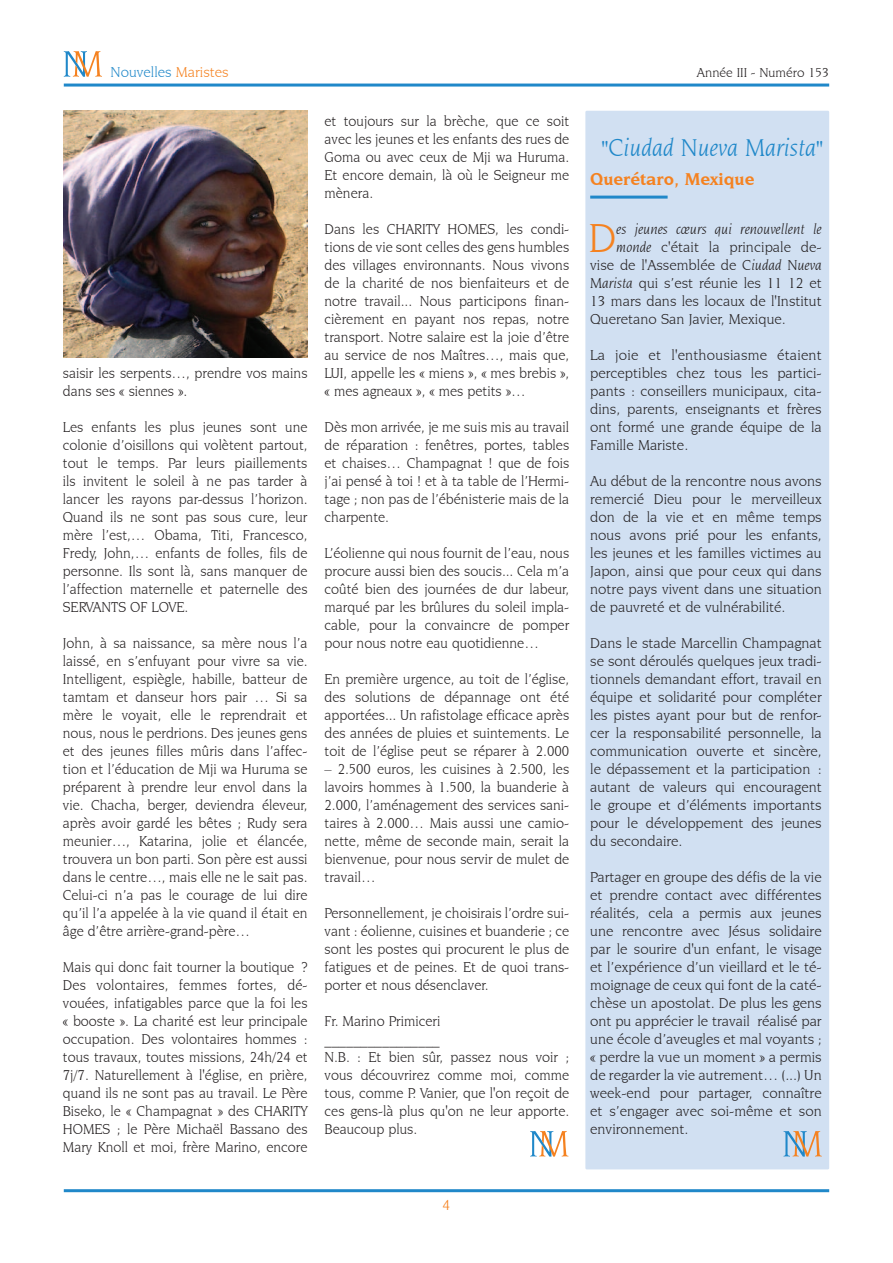
<style>
.page{position:relative;width:893px;height:1263px;background:#fff}
.page>*{position:absolute;margin:0;border:0;box-sizing:border-box;transform-origin:0 0}
.t1{font:italic 42.6px "Novarese IT Cby BT";color:#f58220}
.t2{font:italic 25.5px "Novarese IT Cby BT";color:#2088c9}
.t3{font:700 18px "Novarese IT Cby BT";color:#f58220}
.t4{font:15px/18px "Novarese IT Cby BT";color:#231f20;text-align:justify;scale:.96 1}
.t5{font:15px/18px "Novarese IT Cby BT";color:#231f20;text-align:justify}
.t6{font:italic 15px "Novarese IT Cby BT";color:#231f20}
.t7{font:15px "Novarese IT Cby BT";color:#2088c9}
.t8{font:15px "Novarese IT Cby BT";color:#f58220}
.t9{font:13.5px "Novarese IT Cby BT";color:#231f20}
.s1{color:#f58220}
.s2{font-weight:700;font-style:normal;font-size:21px}
.s3{font-style:italic}
</style>
<div class="page">
<hr style="left:64px;top:1189px;width:765px;height:3px;background:#2088c9">
<hr style="left:64px;top:84px;width:765px;height:3px;background:#2088c9">
<svg style="left:64px;top:51px;width:38px;height:26px"></svg>
<svg style="left:530px;top:1131px;width:38px;height:25px"></svg>
<div style="left:585px;top:111px;width:244px;height:1058px;background:#d1e0f2"></div>
<hr style="left:590px;top:196px;width:78px;height:3px;background:#2088c9">
<svg style="left:784px;top:1131px;width:38px;height:25px"></svg>
<img style="left:64px;top:111px;width:243px;height:246px">
<p class="t7" style="left:111px;top:63px;width:120px">Nouvelles <span class="s1">Maristes</span></p>
<p class="t9" style="left:697px;top:64px;width:134px">Année III - Numéro 153</p>
<p class="t4" style="left:63px;top:364px;width:256px">saisir les serpents…, prendre vos mains dans ses « siennes ».</p>
<p class="t4" style="left:63px;top:418px;width:256px">Les enfants les plus jeunes sont une colonie d’oisillons qui volètent partout, tout le temps. Par leurs piaillements ils invitent le soleil à ne pas tarder à lancer les rayons par-dessus l’horizon.<br>Quand ils ne sont pas sous cure, leur mère l’est,… Obama, Titi, Francesco, Fredy, John,… enfants de folles, fils de personne. Ils sont là, sans manquer de l’affection maternelle et paternelle des SERVANTS OF LOVE.</p>
<p class="t4" style="left:63px;top:634px;width:256px">John, à sa naissance, sa mère nous l’a laissé, en s’enfuyant pour vivre sa vie.<br>Intelligent, espiègle, habille, batteur de tamtam et danseur hors pair … Si sa mère le voyait, elle le reprendrait et nous, nous le perdrions. Des jeunes gens et des jeunes filles mûris dans l’affec&shy;tion et l’éducation de Mji wa Huruma se préparent à prendre leur envol dans la vie. Chacha, berger, deviendra éleveur, après avoir gardé les bêtes ; Rudy sera meunier…, Katarina, jolie et élancée, trouvera un bon parti. Son père est aussi dans le centre…, mais elle ne le sait pas.<br>Celui-ci n’a pas le courage de lui dire qu’il l’a appelée à la vie quand il était en âge d’être arrière-grand-père…</p>
<p class="t4" style="left:63px;top:958px;width:256px">Mais qui donc fait tourner la boutique ?<br>Des volontaires, femmes fortes, dé&shy;vouées, infatigables parce que la foi les « booste ». La charité est leur principale occupation. Des volontaires hommes : tous travaux, toutes missions, 24h/24 et 7j/7. Naturellement à l'église, en prière, quand ils ne sont pas au travail. Le Père Biseko, le « Champagnat » des CHARITY HOMES ; le Père Michaël Bassano des Mary Knoll et moi, frère Marino, encore</p>
<p class="t4" style="left:325px;top:112px;width:256px">et toujours sur la brèche, que ce soit avec les jeunes et les enfants des rues de Goma ou avec ceux de Mji wa Huruma.<br>Et encore demain, là où le Seigneur me mènera.</p>
<p class="t4" style="left:325px;top:220px;width:256px">Dans les CHARITY HOMES, les condi&shy;tions de vie sont celles des gens humbles des villages environnants. Nous vivons de la charité de nos bienfaiteurs et de notre travail... Nous participons finan&shy;cièrement en payant nos repas, notre transport. Notre salaire est la joie d’être au service de nos Maîtres…, mais que, LUI, appelle les « miens », « mes brebis », « mes agneaux », « mes petits »…</p>
<p class="t4" style="left:325px;top:418px;width:256px">Dès mon arrivée, je me suis mis au travail de réparation : fenêtres, portes, tables et chaises… Champagnat ! que de fois j’ai pensé à toi ! et à ta table de l’Hermi&shy;tage ; non pas de l’ébénisterie mais de la charpente.</p>
<p class="t4" style="left:325px;top:544px;width:256px">L’éolienne qui nous fournit de l’eau, nous procure aussi bien des soucis... Cela m’a coûté bien des journées de dur labeur, marqué par les brûlures du soleil impla&shy;cable, pour la convaincre de pomper pour nous notre eau quotidienne…</p>
<p class="t4" style="left:325px;top:670px;width:256px">En première urgence, au toit de l’église, des solutions de dépannage ont été apportées... Un rafistolage efficace après des années de pluies et suintements. Le toit de l’église peut se réparer à 2.000</p>
<p class="t4" style="left:325px;top:760px;width:256px">– 2.500 euros, les cuisines à 2.500, les lavoirs hommes à 1.500, la buanderie à 2.000, l’aménagement des services sani&shy;taires à 2.000… Mais aussi une camio&shy;nette, même de seconde main, serait la bienvenue, pour nous servir de mulet de travail…</p>
<p class="t4" style="left:325px;top:904px;width:256px">Personnellement, je choisirais l’ordre sui&shy;vant : éolienne, cuisines et buanderie ; ce sont les postes qui procurent le plus de fatigues et de peines. Et de quoi trans&shy;porter et nous désenclaver.</p>
<p class="t4" style="left:325px;top:1012px;width:256px;text-align:left">Fr. Marino Primiceri<br>________________<br>N.B. : Et bien sûr, passez nous voir ; vous découvrirez comme moi, comme tous, comme P. Vanier, que l'on reçoit de ces gens-là plus qu'on ne leur apporte.<br>Beaucoup plus.</p>
<p class="t8" style="left:443px;top:1196px;width:9px">4</p>
<h2 class="t2" style="left:601px;top:132px;width:223px"><span class="s2">"</span>Ciudad Nueva Marista<span class="s2">"</span></h2>
<p class="t3" style="left:590px;top:168px;width:166px">Querétaro, Mexique</p>
<h1 class="t1" style="left:588px;top:213px;width:29px">D</h1>
<p class="t6" style="left:616px;top:220px;width:207px">es jeunes cœurs qui renouvellent le</p>
<p class="t5" style="left:616px;top:238px;width:207px"><span class="s3">monde</span> c'était la principale de-</p>
<p class="t5" style="left:590px;top:256px;width:233px">vise de l'Assemblée de <span class="s3">Ciudad Nueva</span></p>
<p class="t5" style="left:590px;top:274px;width:233px"><span class="s3">Marista</span> qui s’est réunie les 11 12 et</p>
<p class="t5" style="left:590px;top:292px;width:233px">13 mars dans les locaux de l'Institut</p>
<p class="t5" style="left:590px;top:310px;width:197px">Queretano San Javier, Mexique.</p>
<p class="t5" style="left:590px;top:346px;width:233px">La joie et l'enthousiasme étaient perceptibles chez tous les partici&shy;pants : conseillers municipaux, cita&shy;dins, parents, enseignants et frères ont formé une grande équipe de la Famille Mariste.</p>
<p class="t5" style="left:590px;top:472px;width:233px">Au début de la rencontre nous avons remercié Dieu pour le merveilleux don de la vie et en même temps nous avons prié pour les enfants, les jeunes et les familles victimes au Japon, ainsi que pour ceux qui dans notre pays vivent dans une situation de pauvreté et de vulnérabilité.</p>
<p class="t5" style="left:590px;top:634px;width:233px">Dans le stade Marcellin Champagnat se sont déroulés quelques jeux tradi&shy;tionnels demandant effort, travail en équipe et solidarité pour compléter les pistes ayant pour but de renfor&shy;cer la responsabilité personnelle, la communication ouverte et sincère, le dépassement et la participation : autant de valeurs qui encouragent le groupe et d’éléments importants pour le développement des jeunes du secondaire.</p>
<p class="t5" style="left:590px;top:868px;width:233px">Partager en groupe des défis de la vie et prendre contact avec différentes réalités, cela a permis aux jeunes une rencontre avec Jésus solidaire par le sourire d'un enfant, le visage et l’expérience d’un vieillard et le té&shy;moignage de ceux qui font de la caté&shy;chèse un apostolat. De plus les gens ont pu apprécier le travail réalisé par une école d’aveugles et mal voyants ; « perdre la vue un moment » a permis de regarder la vie autrement… (...) Un week-end pour partager, connaître et s’engager avec soi-même et son environnement.</p>
</div>
